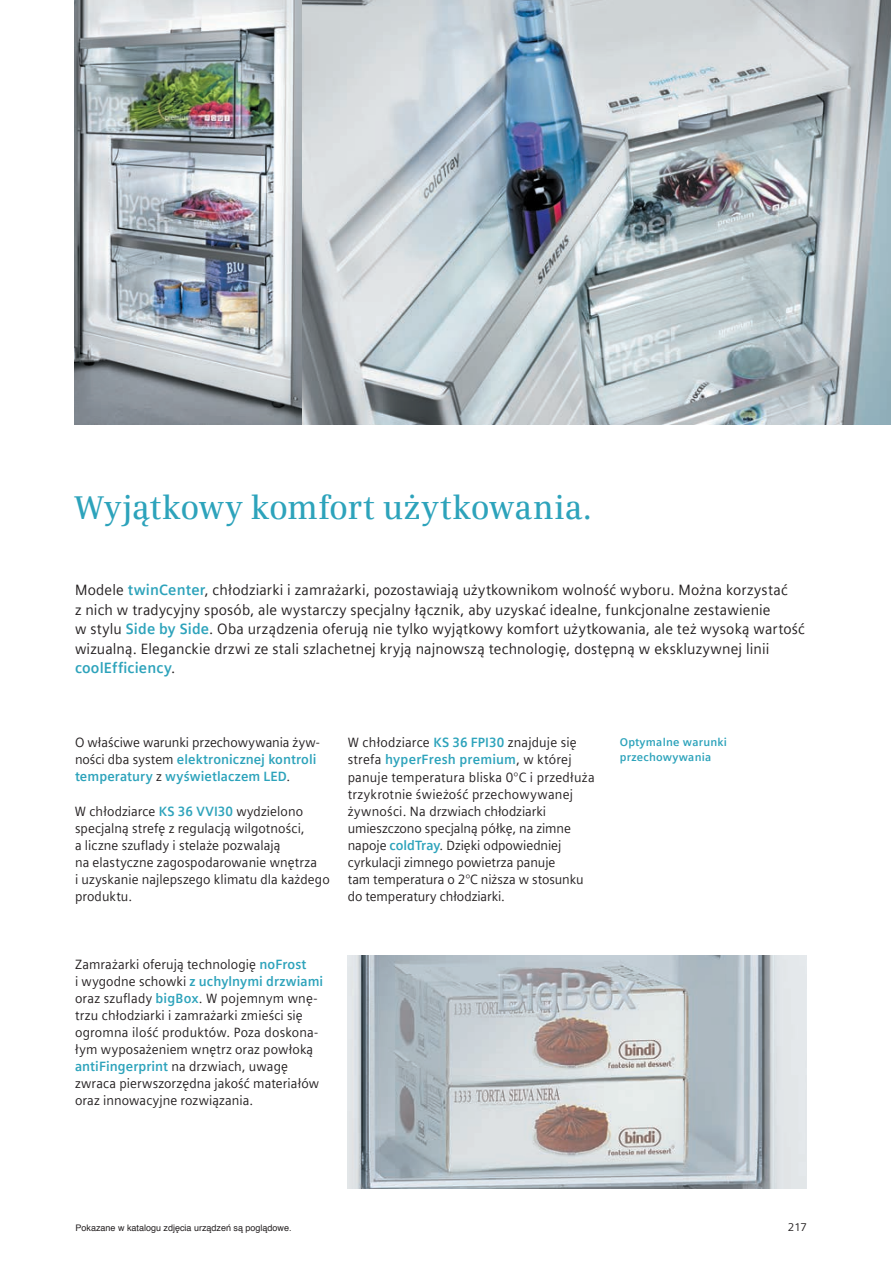
<style>
.page{position:relative;width:891px;height:1261px;background:#fff}
.page>*{position:absolute;margin:0;border:0;box-sizing:border-box;transform-origin:0 0}
.t1{font:600 33px "Siemens Serif";letter-spacing:.005em;color:#2da3bb}
.t2{font:15px/19.5px "Siemens Sans";letter-spacing:.01em;color:#231f20}
.t3{font:13.5px/17px "Siemens Sans";letter-spacing:.005em;color:#231f20}
.t4{font:700 11.25px/14.9px "Siemens Sans";letter-spacing:.02em;color:#2da3bb}
.t5{font:11.25px "Siemens Sans";color:#231f20}
.t6{font:9px "Helvetica";color:#231f20}
.s1{font-weight:700;color:#2da3bb}
</style>
<div class="page">
<img style="left:301px;top:0;width:590px;height:424px">
<img style="left:74px;top:0;width:227px;height:424px">
<img style="left:348px;top:955px;width:459px;height:233px">
<h1 class="t1" style="left:74px;top:488px;width:519px">Wyjątkowy komfort użytkowania.</h1>
<p class="t2" style="left:75px;top:580px;width:731px">Modele <span class="s1">twinCenter</span>, chłodziarki i zamrażarki, pozostawiają użytkownikom wolność wyboru. Można korzystać<br>z nich w tradycyjny sposób, ale wystarczy specjalny łącznik, aby uzyskać idealne, funkcjonalne zestawienie<br>w stylu <span class="s1">Side by Side</span>. Oba urządzenia oferują nie tylko wyjątkowy komfort użytkowania, ale też wysoką wartość wizualną. Eleganckie drzwi ze stali szlachetnej kryją najnowszą technologię, dostępną w ekskluzywnej linii <span class="s1">coolEfficiency</span>.</p>
<p class="t3" style="left:75px;top:734px;width:247px">O właściwe warunki przechowywania żyw&shy;ności dba system <span class="s1">elektronicznej kontroli temperatury</span> z <span class="s1">wyświetlaczem LED</span>.</p>
<p class="t3" style="left:75px;top:802px;width:256px">W chłodziarce <span class="s1">KS 36 VVI30</span> wydzielono specjalną strefę z regulacją wilgotności,<br>a liczne szuflady i stelaże pozwalają<br>na elastyczne zagospodarowanie wnętrza<br>i uzyskanie najlepszego klimatu dla każdego produktu.</p>
<p class="t3" style="left:348px;top:734px;width:249px">W chłodziarce <span class="s1">KS 36 FPI30</span> znajduje się strefa <span class="s1">hyperFresh premium</span>, w której panuje temperatura bliska 0°C i przedłuża trzykrotnie świeżość przechowywanej żywności. Na drzwiach chłodziarki umieszczono specjalną półkę, na zimne napoje <span class="s1">coldTray</span>. Dzięki odpowiedniej cyrkulacji zimnego powietrza panuje<br>tam temperatura o 2°C niższa w stosunku do temperatury chłodziarki.</p>
<p class="t3" style="left:75px;top:955px;width:250px">Zamrażarki oferują technologię <span class="s1">noFrost<br></span>i wygodne schowki <span class="s1">z uchylnymi drzwiami </span>oraz szuflady <span class="s1">bigBox</span>. W pojemnym wnę&shy;trzu chłodziarki i zamrażarki zmieści się ogromna ilość produktów. Poza doskona&shy;łym wyposażeniem wnętrz oraz powłoką <span class="s1">antiFingerprint</span> na drzwiach, uwagę zwraca pierwszorzędna jakość materiałów oraz innowacyjne rozwiązania.</p>
<p class="t4" style="left:620px;top:735px;width:109px">Optymalne warunki przechowywania</p>
<p class="t6" style="left:76px;top:1220px;width:218px">Pokazane w katalogu zdjęcia urządzeń są poglądowe.</p>
<p class="t5" style="left:788px;top:1221px;width:21px">217</p>
</div>
